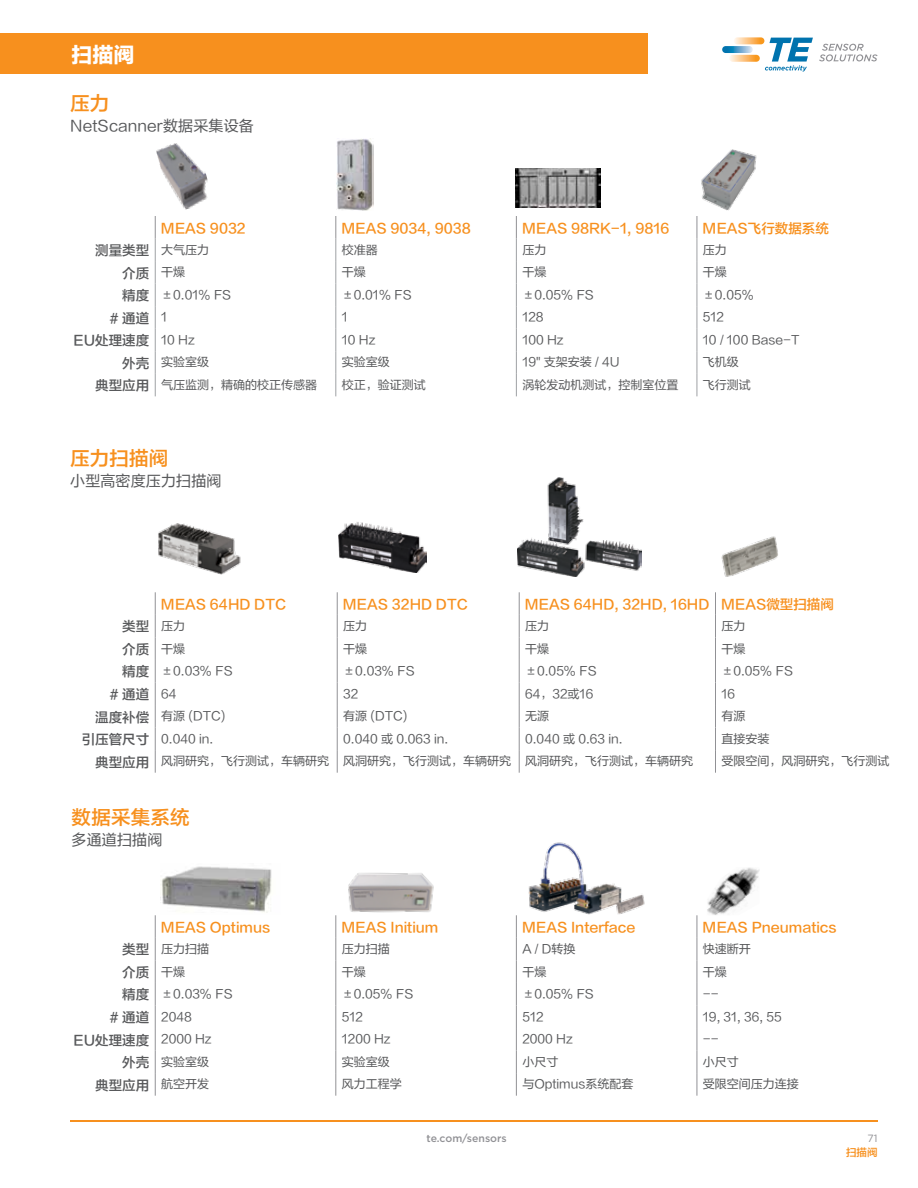
<style>
.page{position:relative;width:918px;height:1188px;background:#fff}
.page>*{position:absolute;margin:0;border:0;box-sizing:border-box;transform-origin:0 0}
.t1{font:21px "FZLTDHJW GB1 0";color:#fff}
.t2{font:19.5px "FZLTZHJW GB1 0";letter-spacing:.01em;color:#f7901e}
.t3{font:15px "FZLTHJW GB1 0";letter-spacing:.01em;color:#58595b}
.t4{font:13.5px "FZLTZHJW GB1 0";color:#f7901e}
.t5{font:13.5px "FZLTZHJW GB1 0";color:#58595b}
.t6{font:12px "FZLTHJW GB1 0";color:#58595b}
.t7{font:500 10.5px "Gotham";color:#919195}
.t8{font:10.5px "FZLTZHJW GB1 0";color:#f7901e}
.t9{font:10.5px "Gotham";color:#919195}
.s1{font-family:"FZLTHJW GB1 0";font-size:12px}
.s2{font-family:"FZLTZHJW GB1 0";font-size:13.5px}
</style>
<div class="page">
<svg style="left:734px;top:37px;width:30px;height:7px"></svg>
<svg style="left:729px;top:55px;width:31px;height:7px"></svg>
<svg style="left:722px;top:46px;width:31px;height:7px"></svg>
<svg style="left:765px;top:38px;width:48px;height:34px"></svg>
<svg style="left:819px;top:44px;width:59px;height:17px"></svg>
<div style="left:0;top:34px;width:648px;height:40px;background:#f7901e"></div>
<hr style="left:70px;top:1120px;width:808px;height:2px;background:#f7901e">
<img style="left:156px;top:143px;width:52px;height:67px">
<img style="left:336px;top:139px;width:37px;height:72px">
<img style="left:516px;top:168px;width:85px;height:39px">
<img style="left:348px;top:873px;width:86px;height:40px">
<img style="left:161px;top:866px;width:111px;height:47px">
<img style="left:707px;top:867px;width:53px;height:48px">
<img style="left:701px;top:149px;width:56px;height:62px">
<img style="left:158px;top:523px;width:83px;height:52px">
<img style="left:518px;top:477px;width:124px;height:100px">
<img style="left:339px;top:522px;width:87px;height:50px">
<img style="left:721px;top:536px;width:57px;height:41px">
<img style="left:528px;top:842px;width:117px;height:73px">
<svg style="left:155px;top:216px;width:1px;height:180px"></svg>
<svg style="left:335px;top:216px;width:1px;height:180px"></svg>
<svg style="left:516px;top:216px;width:1px;height:180px"></svg>
<svg style="left:697px;top:216px;width:1px;height:180px"></svg>
<svg style="left:715px;top:592px;width:1px;height:181px"></svg>
<svg style="left:155px;top:592px;width:1px;height:181px"></svg>
<svg style="left:337px;top:592px;width:1px;height:181px"></svg>
<svg style="left:519px;top:592px;width:1px;height:181px"></svg>
<svg style="left:155px;top:915px;width:1px;height:181px"></svg>
<svg style="left:335px;top:915px;width:1px;height:181px"></svg>
<svg style="left:516px;top:915px;width:1px;height:181px"></svg>
<svg style="left:697px;top:915px;width:1px;height:181px"></svg>
<h1 class="t1" style="left:71px;top:44px;width:64px">扫描阀</h1>
<h2 class="t2" style="left:70px;top:92px;width:41px">压力</h2>
<p class="t3" style="left:70px;top:117px;width:185px">NetScanner数据采集设备</p>
<p class="t4" style="left:161px;top:220px;width:86px">MEAS 9032</p>
<p class="t4" style="left:342px;top:220px;width:131px">MEAS 9034, 9038</p>
<p class="t4" style="left:522px;top:220px;width:149px">MEAS 98RK-1, 9816</p>
<p class="t4" style="left:703px;top:220px;width:127px">MEAS飞行数据系统</p>
<p class="t5" style="left:95px;top:243px;width:116px">测量类型 <span class="s1">大气压力</span></p>
<p class="t6" style="left:342px;top:243px;width:37px">校准器</p>
<p class="t6" style="left:522px;top:243px;width:25px">压力</p>
<p class="t6" style="left:703px;top:243px;width:25px">压力</p>
<p class="t5" style="left:122px;top:266px;width:64px">介质 <span class="s1">干燥</span></p>
<p class="t6" style="left:342px;top:266px;width:25px">干燥</p>
<p class="t6" style="left:522px;top:266px;width:25px">干燥</p>
<p class="t6" style="left:703px;top:266px;width:25px">干燥</p>
<p class="t6" style="left:122px;top:288px;width:110px"><span class="s2">精度</span> ±0.01% FS</p>
<p class="t6" style="left:342px;top:288px;width:71px">±0.01% FS</p>
<p class="t6" style="left:522px;top:288px;width:73px">±0.05% FS</p>
<p class="t6" style="left:703px;top:288px;width:53px">±0.05%</p>
<p class="t5" style="left:110px;top:311px;width:59px"># 通道 <span class="s1">1</span></p>
<p class="t6" style="left:342px;top:311px;width:8px">1</p>
<p class="t6" style="left:522px;top:311px;width:23px">128</p>
<p class="t6" style="left:703px;top:311px;width:23px">512</p>
<p class="t5" style="left:74px;top:333px;width:123px">EU处理速度 <span class="s1">10 Hz</span></p>
<p class="t6" style="left:342px;top:333px;width:35px">10 Hz</p>
<p class="t6" style="left:522px;top:333px;width:43px">100 Hz</p>
<p class="t6" style="left:703px;top:333px;width:98px">10 / 100 Base-T</p>
<p class="t6" style="left:122px;top:356px;width:88px"><span class="s2">外壳</span> 实验室级</p>
<p class="t6" style="left:342px;top:356px;width:49px">实验室级</p>
<p class="t6" style="left:522px;top:356px;width:99px">19" 支架安装 / 4U</p>
<p class="t6" style="left:703px;top:356px;width:37px">飞机级</p>
<p class="t6" style="left:95px;top:378px;width:223px"><span class="s2">典型应用</span> 气压监测，精确的校正传感器</p>
<p class="t6" style="left:342px;top:378px;width:85px">校正，验证测试</p>
<p class="t6" style="left:522px;top:378px;width:157px">涡轮发动机测试，控制室位置</p>
<p class="t6" style="left:703px;top:378px;width:49px">飞行测试</p>
<h2 class="t2" style="left:70px;top:448px;width:100px">压力扫描阀</h2>
<p class="t3" style="left:70px;top:473px;width:153px">小型高密度压力扫描阀</p>
<p class="t4" style="left:161px;top:597px;width:126px">MEAS 64HD DTC</p>
<p class="t4" style="left:343px;top:597px;width:126px">MEAS 32HD DTC</p>
<p class="t4" style="left:525px;top:597px;width:310px">MEAS 64HD, 32HD, 16HD MEAS微型扫描阀</p>
<p class="t5" style="left:122px;top:619px;width:65px">类型 <span class="s1">压力</span></p>
<p class="t6" style="left:343px;top:619px;width:25px">压力</p>
<p class="t6" style="left:525px;top:619px;width:25px">压力</p>
<p class="t6" style="left:721px;top:619px;width:25px">压力</p>
<p class="t5" style="left:122px;top:642px;width:64px">介质 <span class="s1">干燥</span></p>
<p class="t6" style="left:343px;top:642px;width:25px">干燥</p>
<p class="t6" style="left:525px;top:642px;width:25px">干燥</p>
<p class="t6" style="left:721px;top:642px;width:25px">干燥</p>
<p class="t6" style="left:122px;top:664px;width:112px"><span class="s2">精度</span> ±0.03% FS</p>
<p class="t6" style="left:343px;top:664px;width:73px">±0.03% FS</p>
<p class="t6" style="left:525px;top:664px;width:73px">±0.05% FS</p>
<p class="t6" style="left:721px;top:664px;width:73px">±0.05% FS</p>
<p class="t5" style="left:110px;top:687px;width:68px"># 通道 <span class="s1">64</span></p>
<p class="t6" style="left:343px;top:687px;width:17px">32</p>
<p class="t6" style="left:525px;top:687px;width:70px">64，32或16</p>
<p class="t6" style="left:721px;top:687px;width:15px">16</p>
<p class="t6" style="left:95px;top:709px;width:132px"><span class="s2">温度补偿</span> 有源 (DTC)</p>
<p class="t6" style="left:343px;top:709px;width:66px">有源 (DTC)</p>
<p class="t6" style="left:525px;top:709px;width:25px">无源</p>
<p class="t6" style="left:721px;top:709px;width:25px">有源</p>
<p class="t6" style="left:82px;top:732px;width:133px"><span class="s2">引压管尺寸</span> 0.040 in.</p>
<p class="t6" style="left:343px;top:732px;width:107px">0.040 或 0.063 in.</p>
<p class="t6" style="left:525px;top:732px;width:99px">0.040 或 0.63 in.</p>
<p class="t6" style="left:721px;top:732px;width:49px">直接安装</p>
<p class="t6" style="left:95px;top:755px;width:599px"><span class="s2">典型应用</span> 风洞研究，飞行测试，车辆研究 风洞研究，飞行测试，车辆研究 风洞研究，飞行测试，车辆研究</p>
<p class="t6" style="left:721px;top:755px;width:169px">受限空间，风洞研究，飞行测试</p>
<h2 class="t2" style="left:72px;top:807px;width:119px">数据采集系统</h2>
<p class="t3" style="left:72px;top:832px;width:92px">多通道扫描阀</p>
<p class="t4" style="left:161px;top:920px;width:111px">MEAS Optimus</p>
<p class="t4" style="left:342px;top:920px;width:98px">MEAS Initium</p>
<p class="t4" style="left:522px;top:920px;width:114px">MEAS Interface</p>
<p class="t4" style="left:703px;top:920px;width:135px">MEAS Pneumatics</p>
<p class="t6" style="left:122px;top:942px;width:89px"><span class="s2">类型</span> 压力扫描</p>
<p class="t6" style="left:342px;top:942px;width:49px">压力扫描</p>
<p class="t6" style="left:522px;top:942px;width:55px">A / D转换</p>
<p class="t6" style="left:703px;top:942px;width:49px">快速断开</p>
<p class="t5" style="left:122px;top:965px;width:64px">介质 <span class="s1">干燥</span></p>
<p class="t6" style="left:342px;top:965px;width:25px">干燥</p>
<p class="t6" style="left:522px;top:965px;width:25px">干燥</p>
<p class="t6" style="left:703px;top:965px;width:25px">干燥</p>
<p class="t6" style="left:122px;top:987px;width:112px"><span class="s2">精度</span> ±0.03% FS</p>
<p class="t6" style="left:342px;top:987px;width:73px">±0.05% FS</p>
<p class="t6" style="left:522px;top:987px;width:73px">±0.05% FS</p>
<p class="t6" style="left:703px;top:987px;width:18px">--</p>
<p class="t6" style="left:110px;top:1010px;width:84px"><span class="s2"># 通道</span> 2048</p>
<p class="t6" style="left:342px;top:1010px;width:23px">512</p>
<p class="t6" style="left:522px;top:1010px;width:23px">512</p>
<p class="t6" style="left:703px;top:1010px;width:80px">19, 31, 36, 55</p>
<p class="t5" style="left:74px;top:1032px;width:140px">EU处理速度 <span class="s1">2000 Hz</span></p>
<p class="t6" style="left:342px;top:1032px;width:50px">1200 Hz</p>
<p class="t6" style="left:522px;top:1032px;width:52px">2000 Hz</p>
<p class="t6" style="left:703px;top:1032px;width:18px">--</p>
<p class="t6" style="left:122px;top:1055px;width:88px"><span class="s2">外壳</span> 实验室级</p>
<p class="t6" style="left:342px;top:1055px;width:49px">实验室级</p>
<p class="t6" style="left:522px;top:1055px;width:37px">小尺寸</p>
<p class="t6" style="left:703px;top:1055px;width:37px">小尺寸</p>
<p class="t5" style="left:95px;top:1078px;width:115px">典型应用 <span class="s1">航空开发</span></p>
<p class="t6" style="left:342px;top:1078px;width:61px">风力工程学</p>
<p class="t6" style="left:522px;top:1078px;width:113px">与Optimus系统配套</p>
<p class="t6" style="left:703px;top:1078px;width:97px">受限空间压力连接</p>
<p class="t7" style="left:427px;top:1132px;width:82px">te.com/sensors</p>
<p class="t9" style="left:867px;top:1132px;width:12px">71</p>
<p class="t8" style="left:846px;top:1147px;width:33px">扫描阀</p>
</div>
